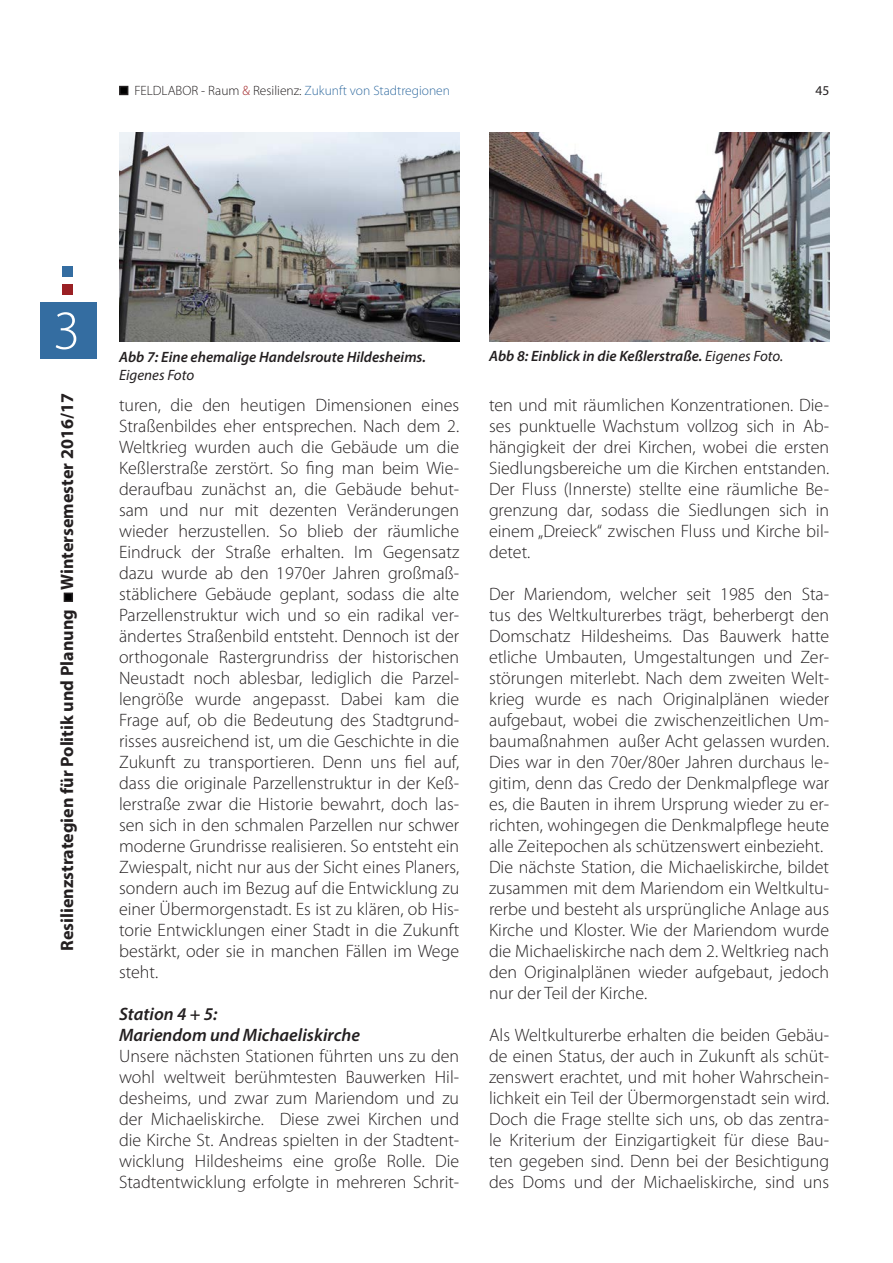
<style>
.page{position:relative;width:893px;height:1263px;background:#fff}
.page>*{position:absolute;margin:0;border:0;box-sizing:border-box;transform-origin:0 0}
.t1{font:300 55.5px "Myriad Pro";color:#fff}
.Fließtext{font:300 18px/21px "Myriad Pro";color:#231f20;text-align:justify}
.t2{font:700 18px "Myriad Pro";color:#231f20}
.Fließtext-2{font:italic 600 18px "Myriad Pro";color:#231f20}
.Bildunterschrift{font:italic 600 15px/18px "Myriad Pro";color:#231f20}
.t3{font:300 13.5px "Myriad Pro";color:#231f20}
.t4{font:13.5px "Myriad Pro";color:#231f20}
.s1{color:#9e1f21}
.s2{color:#346da1}
.s3{font-weight:400}
</style>
<div class="page">
<div style="left:40px;top:303px;width:57px;height:56px;background:#346da1"></div>
<div style="left:120px;top:87px;width:8px;height:7px;background:#000"></div>
<div style="left:119px;top:86px;width:9px;height:9px;border:2px solid #231f20"></div>
<div style="left:64px;top:593px;width:8px;height:8px;background:#000"></div>
<div style="left:64px;top:593px;width:9px;height:9px;border:2px solid #231f20"></div>
<div style="left:62px;top:284px;width:11px;height:11px;background:#9a2024"></div>
<div style="left:62px;top:266px;width:11px;height:11px;background:#346da1"></div>
<img style="left:119px;top:133px;width:340px;height:209px">
<img style="left:489px;top:133px;width:340px;height:209px">
<p class="t3" style="left:134px;top:83px;width:317px">FELDLABOR - Raum <span class="s1">&amp;</span> Resilienz: <span class="s2">Zukunft von Stadtregionen</span></p>
<p class="t4" style="left:816px;top:82px;width:15px">45</p>
<h1 class="t1" style="left:53px;top:297px;width:29px">3</h1>
<p class="t2" style="left:55px;top:951px;width:559px;rotate:-90deg">Resilienzstrategien für Politik und Planung Wintersemester 2016/17</p>
<p class="Bildunterschrift" style="left:119px;top:347px;width:308px">Abb 7: Eine ehemalige Handelsroute Hildesheims.<br><span class="s3">Eigenes Foto</span></p>
<p class="Fließtext" style="left:119px;top:394px;width:342px">turen, die den heutigen Dimensionen eines Straßenbildes eher entsprechen. Nach dem 2.<br>Weltkrieg wurden auch die Gebäude um die Keßlerstraße zerstört. So fing man beim Wie&shy;deraufbau zunächst an, die Gebäude behut&shy;sam und nur mit dezenten Veränderungen wieder herzustellen. So blieb der räumliche Eindruck der Straße erhalten. Im Gegensatz dazu wurde ab den 1970er Jahren großmaß&shy;stäblichere Gebäude geplant, sodass die alte Parzellenstruktur wich und so ein radikal ver&shy;ändertes Straßenbild entsteht. Dennoch ist der orthogonale Rastergrundriss der historischen Neustadt noch ablesbar, lediglich die Parzel&shy;lengröße wurde angepasst. Dabei kam die Frage auf, ob die Bedeutung des Stadtgrund&shy;risses ausreichend ist, um die Geschichte in die Zukunft zu transportieren. Denn uns fiel auf, dass die originale Parzellenstruktur in der Keß&shy;lerstraße zwar die Historie bewahrt, doch las&shy;sen sich in den schmalen Parzellen nur schwer moderne Grundrisse realisieren. So entsteht ein Zwiespalt, nicht nur aus der Sicht eines Planers, sondern auch im Bezug auf die Entwicklung zu einer Übermorgenstadt. Es ist zu klären, ob His&shy;torie Entwicklungen einer Stadt in die Zukunft bestärkt, oder sie in manchen Fällen im Wege steht.</p>
<p class="Fließtext-2" style="left:119px;top:1003px;width:100px">Station 4 + 5:</p>
<p class="Fließtext-2" style="left:119px;top:1024px;width:242px">Mariendom und Michaeliskirche</p>
<p class="Fließtext" style="left:119px;top:1046px;width:342px">Unsere nächsten Stationen führten uns zu den wohl weltweit berühmtesten Bauwerken Hil&shy;desheims, und zwar zum Mariendom und zu der Michaeliskirche. Diese zwei Kirchen und die Kirche St. Andreas spielten in der Stadtent&shy;wicklung Hildesheims eine große Rolle. Die Stadtentwicklung erfolgte in mehreren Schrit-</p>
<p class="Bildunterschrift" style="left:489px;top:346px;width:296px">Abb 8: Einblick in die Keßlerstraße. <span class="s3">Eigenes Foto.</span></p>
<p class="Fließtext" style="left:489px;top:394px;width:342px">ten und mit räumlichen Konzentrationen. Die&shy;ses punktuelle Wachstum vollzog sich in Ab&shy;hängigkeit der drei Kirchen, wobei die ersten Siedlungsbereiche um die Kirchen entstanden.<br>Der Fluss (Innerste) stellte eine räumliche Be&shy;grenzung dar, sodass die Siedlungen sich in einem „Dreieck“ zwischen Fluss und Kirche bil&shy;detet.</p>
<p class="Fließtext" style="left:489px;top:583px;width:342px">Der Mariendom, welcher seit 1985 den Sta&shy;tus des Weltkulturerbes trägt, beherbergt den Domschatz Hildesheims. Das Bauwerk hatte etliche Umbauten, Umgestaltungen und Zer&shy;störungen miterlebt. Nach dem zweiten Welt&shy;krieg wurde es nach Originalplänen wieder aufgebaut, wobei die zwischenzeitlichen Um&shy;baumaßnahmen außer Acht gelassen wurden.<br>Dies war in den 70er/80er Jahren durchaus le&shy;gitim, denn das Credo der Denkmalpflege war es, die Bauten in ihrem Ursprung wieder zu er&shy;richten, wohingegen die Denkmalpflege heute alle Zeitepochen als schützenswert einbezieht.</p>
<p class="Fließtext" style="left:489px;top:857px;width:342px">Die nächste Station, die Michaeliskirche, bildet zusammen mit dem Mariendom ein Weltkultu&shy;rerbe und besteht als ursprüngliche Anlage aus Kirche und Kloster. Wie der Mariendom wurde die Michaeliskirche nach dem 2. Weltkrieg nach den Originalplänen wieder aufgebaut, jedoch nur der Teil der Kirche.</p>
<p class="Fließtext" style="left:489px;top:1025px;width:342px">Als Weltkulturerbe erhalten die beiden Gebäu&shy;de einen Status, der auch in Zukunft als schüt&shy;zenswert erachtet, und mit hoher Wahrschein&shy;lichkeit ein Teil der Übermorgenstadt sein wird.<br>Doch die Frage stellte sich uns, ob das zentra&shy;le Kriterium der Einzigartigkeit für diese Bau&shy;ten gegeben sind. Denn bei der Besichtigung des Doms und der Michaeliskirche, sind uns</p>
</div>
